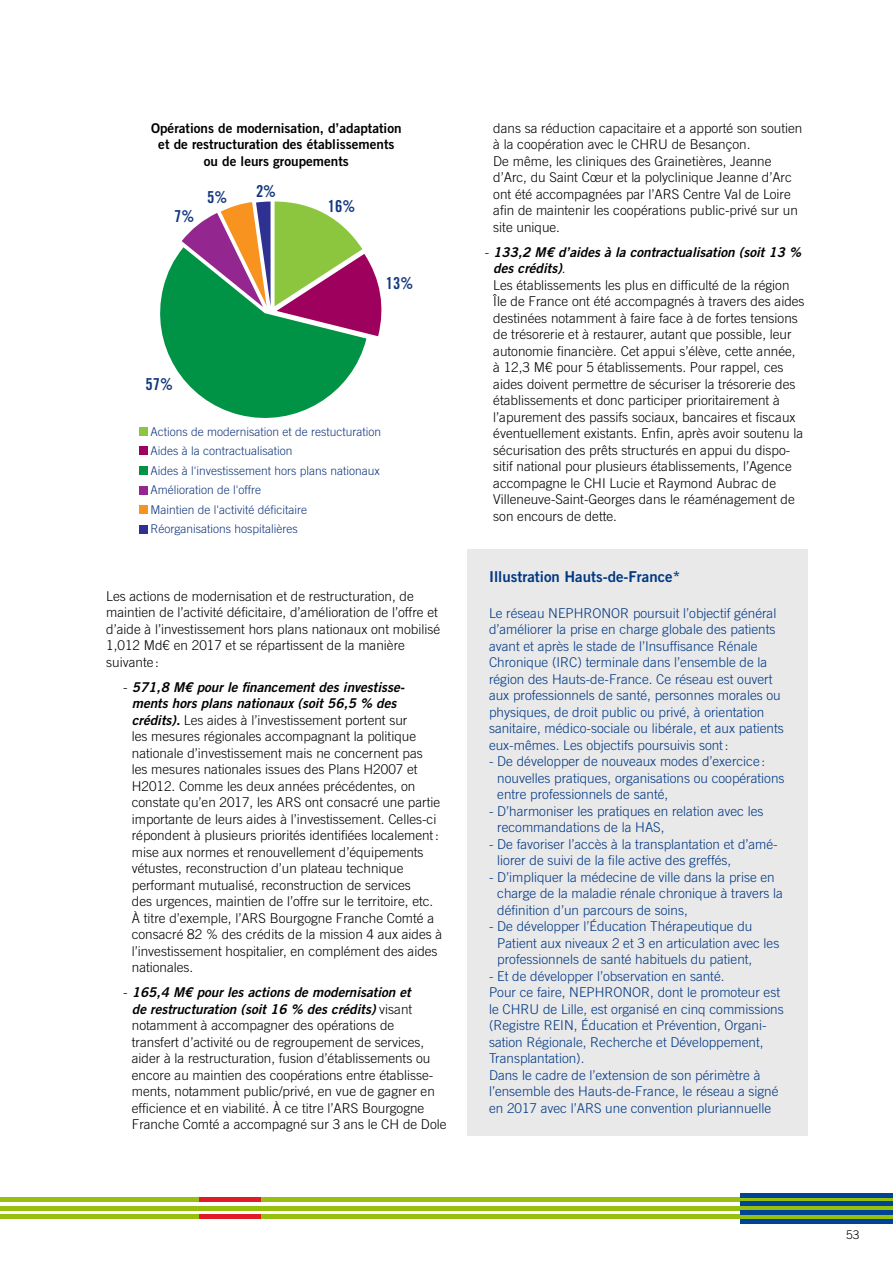
<style>
.page{position:relative;width:893px;height:1263px;background:#fff}
.page>*{position:absolute;margin:0;border:0;box-sizing:border-box;transform-origin:0 0}
.t1{font:16.5px "Trade Gothic LT Std Bd Cn 20";color:#13377e}
.t2{font:15px "Trade Gothic LT Std Bd 2";color:#003882}
.t3{font:300 13.5px/16.5px "Trade Gothic LT Std";color:#000}
.t4{font:300 13.5px/16.5px "Trade Gothic LT Std";color:#003882}
.t5{font:13.5px/16.5px "Trade Gothic LT Std Bd 2 Obl";color:#000;text-align:center}
.t6{font:13.5px/16.5px "Trade Gothic LT Std Bd 2";color:#000;text-align:center}
.t7{font:300 12px/19.5px "Trade Gothic LT Std";color:#13377e}
.t8{font:300 12px "Trade Gothic LT Std";color:#000}
.s1{font-family:"Trade Gothic LT Std";font-weight:300}
.s2{font-family:"Trade Gothic LT Std Bd 2 Obl";font-weight:400}
</style>
<div class="page">
<hr style="left:0;top:1197px;width:893px;height:4px;background:#97bf0d">
<hr style="left:0;top:1206px;width:893px;height:4px;background:#97bf0d">
<hr style="left:0;top:1215px;width:893px;height:4px;background:#97bf0d">
<hr style="left:740px;top:1219px;width:153px;height:4px;background:#004494">
<div style="left:740px;top:1201px;width:153px;height:5px;background:#004494"></div>
<hr style="left:740px;top:1193px;width:153px;height:4px;background:#004494">
<div style="left:740px;top:1210px;width:153px;height:5px;background:#004494"></div>
<hr style="left:199px;top:1215px;width:61px;height:4px;background:#e11b25">
<hr style="left:199px;top:1197px;width:61px;height:4px;background:#e11b25">
<div style="left:468px;top:549px;width:340px;height:586px;background:#e9e9ea"></div>
<svg style="left:160px;top:202px;width:222px;height:216px"></svg>
<div style="left:139px;top:427px;width:9px;height:9px;background:#8cc63f"></div>
<div style="left:139px;top:447px;width:9px;height:8px;background:#9e005d"></div>
<div style="left:139px;top:466px;width:9px;height:9px;background:#009245"></div>
<div style="left:139px;top:486px;width:9px;height:8px;background:#93278f"></div>
<div style="left:139px;top:505px;width:9px;height:9px;background:#f7931e"></div>
<div style="left:139px;top:526px;width:9px;height:8px;background:#2e3192"></div>
<p class="t6" style="left:151px;top:120px;width:252px">Opérations de modernisation, d’adaptation et de restructuration des établissements ou de leurs groupements</p>
<p class="t1" style="left:174px;top:206px;width:22px">7%</p>
<p class="t1" style="left:207px;top:187px;width:22px">5%</p>
<p class="t1" style="left:256px;top:181px;width:22px">2%</p>
<p class="t1" style="left:145px;top:374px;width:29px">57%</p>
<p class="t1" style="left:328px;top:196px;width:29px">16%</p>
<p class="t1" style="left:386px;top:273px;width:29px">13%</p>
<p class="t7" style="left:151px;top:422px;width:232px">Actions de modernisation et de restucturation Aides à la contractualisation<br>Aides à l'investissement hors plans nationaux Amélioration de l'offre<br>Maintien de l'activité déficitaire Réorganisations hospitalières</p>
<p class="t3" style="left:106px;top:588px;width:335px">Les actions de modernisation et de restructuration, de maintien de l’activité déficitaire, d’amélioration de l’offre et d’aide à l’investissement hors plans nationaux ont mobilisé 1,012 Md€ en 2017 et se répartissent de la manière suivante :</p>
<p class="t5" style="left:123px;top:679px;width:283px"><span class="s1">-</span> 571,8 M€ pour le financement des investisse&shy;ments hors plans nationaux (soit 56,5 % des</p>
<p class="t3" style="left:132px;top:712px;width:312px"><span class="s2">crédits).</span> Les aides à l’investissement portent sur<br>les mesures régionales accompagnant la politique nationale d’investissement mais ne concernent pas<br>les mesures nationales issues des Plans H2007 et H2012. Comme les deux années précédentes, on constate qu’en 2017, les ARS ont consacré une partie importante de leurs aides à l’investissement. Celles-ci répondent à plusieurs priorités identifiées localement: mise aux normes et renouvellement d’équipements vétustes, reconstruction d’un plateau technique performant mutualisé, reconstruction de services<br>des urgences, maintien de l’offre sur le territoire, etc.<br>À titre d’exemple, l’ARS Bourgogne Franche Comté a consacré 82 % des crédits de la mission 4 aux aides à l’investissement hospitalier, en complément des aides nationales.</p>
<p class="t5" style="left:123px;top:984px;width:290px;text-align:right"><span class="s1">-</span> 165,4 M€ pour les actions de modernisation et de restructuration (soit 16 % des crédits) <span class="s1">visant</span></p>
<p class="t3" style="left:132px;top:1017px;width:316px">notamment à accompagner des opérations de<br>transfert d’activité ou de regroupement de services, aider à la restructuration, fusion d’établissements ou encore au maintien des coopérations entre établisse&shy;ments, notamment public/privé, en vue de gagner en efficience et en viabilité. À ce titre l’ARS Bourgogne Franche Comté a accompagné sur 3 ans le CH de Dole</p>
<p class="t3" style="left:493px;top:120px;width:311px">dans sa réduction capacitaire et a apporté son soutien à la coopération avec le CHRU de Besançon.<br>De même, les cliniques des Grainetières, Jeanne d’Arc, du Saint Cœur et la polyclinique Jeanne d’Arc ont été accompagnées par l’ARS Centre Val de Loire afin de maintenir les coopérations public-privé sur un site unique.</p>
<p class="t5" style="left:493px;top:244px;width:309px;text-align:left;text-indent:-9px"><span class="s1">-</span> 133,2 M€ d’aides à la contractualisation (soit 13 % des crédits)<span class="s1">.</span></p>
<p class="t3" style="left:493px;top:277px;width:313px">Les établissements les plus en difficulté de la région Île de France ont été accompagnés à travers des aides destinées notamment à faire face à de fortes tensions de trésorerie et à restaurer, autant que possible, leur autonomie financière. Cet appui s’élève, cette année, à 12,3 M€ pour 5 établissements. Pour rappel, ces aides doivent permettre de sécuriser la trésorerie des établissements et donc participer prioritairement à l’apurement des passifs sociaux, bancaires et fiscaux éventuellement existants. Enfin, après avoir soutenu la sécurisation des prêts structurés en appui du dispo&shy;sitif national pour plusieurs établissements, l’Agence accompagne le CHI Lucie et Raymond Aubrac de Villeneuve-Saint-Georges dans le réaménagement de son encours de dette.</p>
<p class="t2" style="left:489px;top:567px;width:193px">Illustration Hauts-de-France*</p>
<p class="t4" style="left:489px;top:605px;width:296px">Le réseau NEPHRONOR poursuit l’objectif général d’améliorer la prise en charge globale des patients avant et après le stade de l’Insuffisance Rénale Chronique (IRC) terminale dans l’ensemble de la région des Hauts-de-France. Ce réseau est ouvert aux professionnels de santé, personnes morales ou physiques, de droit public ou privé, à orientation sanitaire, médico-sociale ou libérale, et aux patients eux-mêmes. Les objectifs poursuivis sont:</p>
<p class="t4" style="left:497px;top:753px;width:289px;text-indent:-8px">- De développer de nouveaux modes d’exercice : nouvelles pratiques, organisations ou coopérations entre professionnels de santé,</p>
<p class="t4" style="left:497px;top:803px;width:268px;text-indent:-8px">- D’harmoniser les pratiques en relation avec les recommandations de la HAS,</p>
<p class="t4" style="left:497px;top:836px;width:282px;text-indent:-8px">- De favoriser l’accès à la transplantation et d’amé&shy;liorer de suivi de la file active des greffés,</p>
<p class="t4" style="left:497px;top:869px;width:287px;text-indent:-8px">- D’impliquer la médecine de ville dans la prise en charge de la maladie rénale chronique à travers la définition d’un parcours de soins,</p>
<p class="t4" style="left:497px;top:918px;width:284px;text-indent:-8px">- De développer l’Éducation Thérapeutique du<br>Patient aux niveaux 2 et 3 en articulation avec les professionnels de santé habituels du patient,</p>
<p class="t4" style="left:489px;top:968px;width:296px">- Et de développer l’observation en santé.<br>Pour ce faire, NEPHRONOR, dont le promoteur est le CHRU de Lille, est organisé en cinq commissions (Registre REIN, Éducation et Prévention, Organi&shy;sation Régionale, Recherche et Développement, Transplantation).<br>Dans le cadre de l’extension de son périmètre à l’ensemble des Hauts-de-France, le réseau a signé en 2017 avec l’ARS une convention pluriannuelle</p>
<p class="t8" style="left:846px;top:1228px;width:15px">53</p>
</div>
